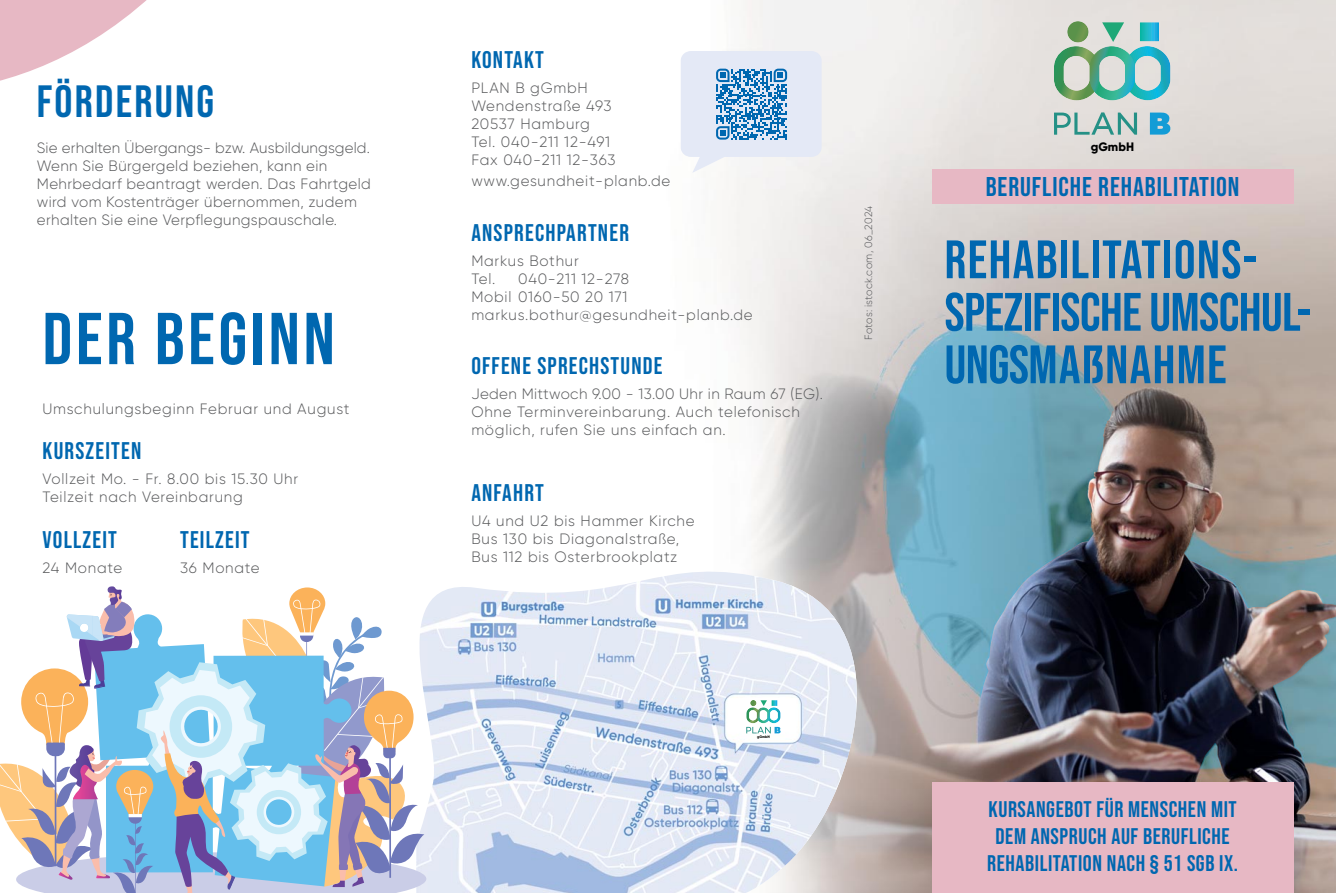
<style>
.page{position:relative;width:1336px;height:893px;background:#fff}
.page>*{position:absolute;margin:0;border:0;box-sizing:border-box;transform-origin:0 0}
.t1{font:73.35px "Bebas Neue";letter-spacing:.05em;color:#0067b0}
.t2{font:54px/52.5px "Bebas Neue";letter-spacing:-.01em;color:#0067b0}
.t3{font:45px "Bebas Neue";letter-spacing:.05em;color:#0067b0}
.t4{font:27px "Bebas Neue";letter-spacing:.035em;color:#0067b0}
.t5{font:24px "Bebas Neue";letter-spacing:.05em;color:#0067b0}
.t6{font:22.5px/27px "Bebas Neue";letter-spacing:.025em;color:#0067b0;text-align:center}
.t7{font:300 15px/18px "Gilroy";letter-spacing:.05em;color:#58595b}
.t8{font:300 15px/18px "Gilroy";letter-spacing:.025em;color:#58595b}
.t9{font:800 12.3px "Gilroy";color:#000}
.t10{font:300 10.5px "Gilroy";letter-spacing:.015em;color:#58595b}
.t11{font:800 3.6px "Gilroy";color:#000}
</style>
<div class="page">
<img style="left:726px;top:0;width:609px;height:893px">
<svg style="left:0;top:0;width:147px;height:81px"></svg>
<img style="left:820px;top:203px;width:515px;height:576px">
<div style="left:931px;top:169px;width:362px;height:35px;background:#e7b8c4"></div>
<svg style="left:1053px;top:112px;width:83px;height:23px;background:#a5c5bf"></svg>
<svg style="left:1149px;top:112px;width:21px;height:23px"></svg>
<svg style="left:1053px;top:22px;width:117px;height:78px;background:#95c6b9"></svg>
<svg style="left:707px;top:550px;width:197px;height:343px;background:#bbb2af"></svg>
<img style="left:426px;top:572px;width:431px;height:321px">
<svg style="left:746px;top:700px;width:34px;height:33px"></svg>
<svg style="left:0;top:587px;width:426px;height:306px"></svg>
<img style="left:978px;top:538px;width:112px;height:210px">
<div style="left:931px;top:782px;width:362px;height:111px;background:#e7b8c4"></div>
<svg style="left:681px;top:51px;width:140px;height:122px;background:#c1d5ea"></svg>
<h3 class="t3" style="left:37px;top:76px;width:179px">FÖRDERUNG</h3>
<p class="t8" style="left:37px;top:140px;width:335px">Sie erhalten Übergangs- bzw. Ausbildungsgeld.<br>Wenn Sie Bürgergeld beziehen, kann ein Mehrbedarf beantragt werden. Das Fahrtgeld wird vom Kostenträger übernommen, zudem erhalten Sie eine Verpflegungspauschale.</p>
<h1 class="t1" style="left:43px;top:298px;width:294px">DER BEGINN</h1>
<p class="t7" style="left:43px;top:401px;width:308px">Umschulungsbeginn Februar und August</p>
<h3 class="t5" style="left:43px;top:438px;width:100px">KURSZEITEN</h3>
<p class="t7" style="left:43px;top:472px;width:257px">Vollzeit Mo. - Fr. 8.00 bis 15.30 Uhr<br>Teilzeit nach Vereinbarung</p>
<h3 class="t5" style="left:43px;top:526px;width:76px">VOLLZEIT</h3>
<h3 class="t5" style="left:180px;top:526px;width:71px">TEILZEIT</h3>
<p class="t7" style="left:43px;top:560px;width:81px">24 Monate</p>
<p class="t7" style="left:180px;top:560px;width:81px">36 Monate</p>
<h3 class="t5" style="left:471px;top:47px;width:74px">KONTAKT</h3>
<p class="t7" style="left:471px;top:81px;width:146px">PLAN B gGmbH<br>Wendenstraße 493<br>20537 Hamburg<br>Tel. 040-211 12-491<br>Fax 040-211 12-363</p>
<p class="t7" style="left:471px;top:174px;width:200px">www.gesundheit-planb.de</p>
<h3 class="t5" style="left:471px;top:219px;width:159px">ANSPRECHPARTNER</h3>
<p class="t7" style="left:471px;top:253px;width:109px">Markus Bothur<br>Tel.</p>
<p class="t7" style="left:471px;top:271px;width:283px;text-indent:47px">040-211 12-278<br>Mobil 0160-50 20 171 markus.bothur@gesundheit-planb.de</p>
<h3 class="t5" style="left:471px;top:352px;width:193px">OFFENE SPRECHSTUNDE</h3>
<p class="t7" style="left:471px;top:386px;width:353px">Jeden Mittwoch 9.00 - 13.00 Uhr in Raum 67 (EG).<br>Ohne Terminvereinbarung. Auch telefonisch möglich, rufen Sie uns einfach an.</p>
<h3 class="t5" style="left:471px;top:480px;width:74px">ANFAHRT</h3>
<p class="t7" style="left:471px;top:514px;width:225px">U4 und U2 bis Hammer Kirche<br>Bus 130 bis Diagonalstraße,<br>Bus 112 bis Osterbrookplatz</p>
<p class="t10" style="left:864px;top:340px;width:136px;rotate:-90deg">Fotos: istock.com, 06_2024</p>
<p class="t11" style="left:757px;top:735px;width:14px">gGmbH</p>
<p class="t9" style="left:1090px;top:140px;width:45px">gGmbH</p>
<h3 class="t4" style="left:985px;top:172px;width:255px">BERUFLICHE REHABILITATION</h3>
<h2 class="t2" style="left:944px;top:236px;width:368px">REHABILITATIONS-<br>SPEZIFISCHE UMSCHUL-<br>UNGSMAßNAHME</h2>
<h3 class="t6" style="left:987px;top:796px;width:252px">KURSANGEBOT FÜR MENSCHEN MIT<br>DEM ANSPRUCH AUF BERUFLICHE<br>REHABILITATION NACH § 51 SGB IX.</h3>
</div>
